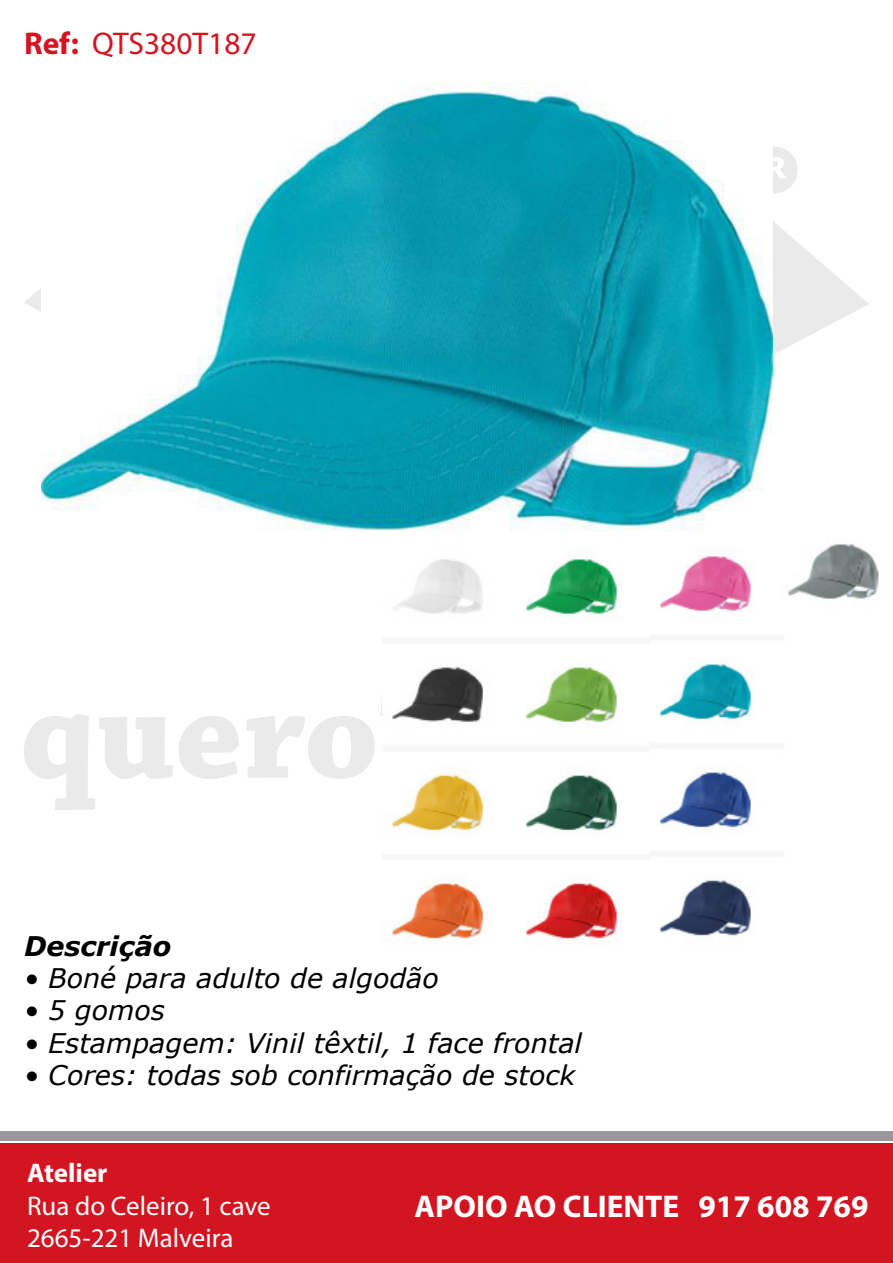
<style>
.page{position:relative;width:893px;height:1263px;background:#fff}
.page>*{position:absolute;margin:0;border:0;box-sizing:border-box;transform-origin:0 0}
.t1{font:700 31.5px "Myriad Pro";color:#fff}
.t2{font:31.5px "Myriad Pro";color:#d31421}
.t3{font:italic 27px "Verdana";color:#000}
.t4{font:27px/32.4px "Myriad Pro";color:#fff}
.t5{font:italic 700 27px "Verdana";color:#000}
.t6{font:700 27px "Myriad Pro";color:#fff}
.s1{font-weight:700}
</style>
<div class="page">
<div style="left:0;top:1143px;width:893px;height:120px;background:#d31421"></div>
<div style="left:0;top:1131px;width:893px;height:9px;background:#99989d"></div>
<svg style="left:24px;top:221px;width:845px;height:279px"></svg>
<svg style="left:24px;top:714px;width:149px;height:96px"></svg>
<svg style="left:179px;top:716px;width:60px;height:63px"></svg>
<svg style="left:247px;top:698px;width:135px;height:81px"></svg>
<svg style="left:773px;top:147px;width:25px;height:46px"></svg>
<img style="left:42px;top:82px;width:730px;height:449px">
<img style="left:388px;top:544px;width:491px;height:400px">
<p class="t2" style="left:24px;top:24px;width:234px"><span class="s1">Ref:</span> QTS380T187</p>
<p class="t5" style="left:24px;top:927px;width:149px">Descrição</p>
<p class="t3" style="left:24px;top:960px;width:416px">• Boné para adulto de algodão</p>
<p class="t3" style="left:24px;top:992px;width:142px">• 5 gomos</p>
<p class="t3" style="left:24px;top:1024px;width:560px">• Estampagem: Vinil têxtil, 1 face frontal</p>
<p class="t3" style="left:24px;top:1057px;width:553px">• Cores: todas sob confirmação de stock</p>
<p class="t6" style="left:27px;top:1155px;width:82px">Atelier</p>
<p class="t4" style="left:27px;top:1189px;width:245px">Rua do Celeiro, 1 cave<br>2665-221 Malveira</p>
<p class="t1" style="left:415px;top:1185px;width:455px">APOIO AO CLIENTE 917 608 769</p>
</div>
